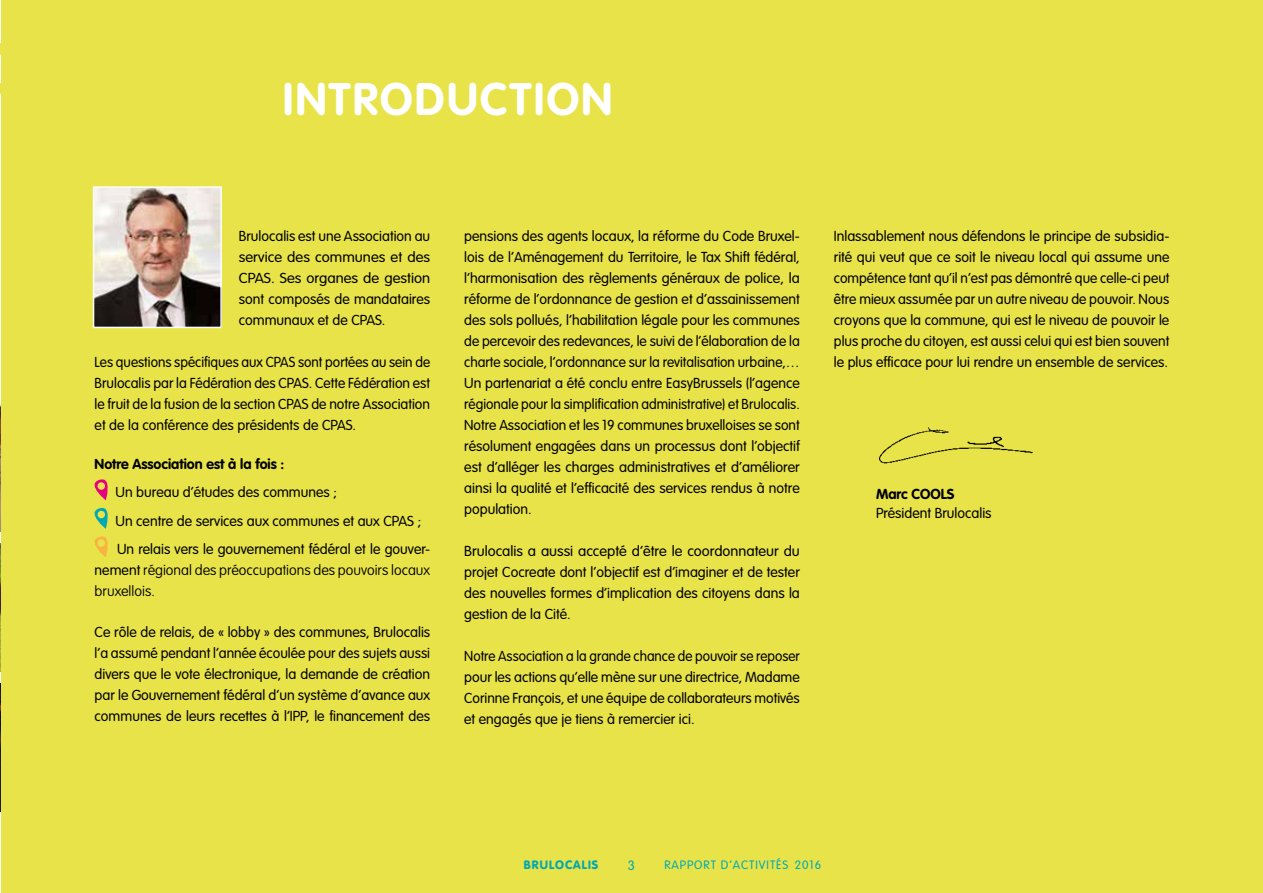
<style>
.page{position:relative;width:1263px;height:893px;background:#fff}
.page>*{position:absolute;margin:0;border:0;box-sizing:border-box;transform-origin:0 0}
.t1{font:700 45px "VAG Rounded";letter-spacing:.05em;color:#fff}
.t2{font:300 14.25px/21px "VAG Rounded";color:#000;text-align:justify}
.t3{font:300 14.25px/21px "VAG Rounded";color:#000;text-align:justify;scale:.96 1}
.t4{font:300 14.25px/21px "VAG Rounded";color:#000;text-align:justify;scale:1.04 1}
.t5{font:100 14.25px/21px "VAG Rounded";color:#000}
.t6{font:700 14.25px "VAG Rounded";color:#000}
.t7{font:300 13.5px "VAG Rounded";color:#00a9b0}
.t8{font:300 12px "VAG Rounded";letter-spacing:.08em;color:#00a9b0}
.t9{font:900 12px "VAG Rounded";letter-spacing:.08em;color:#00a9b0}
.s1{font-weight:300}
</style>
<div class="page">
<svg style="left:0;top:43px;width:1px;height:51px"></svg>
<img style="left:0;top:404px;width:1px;height:128px">
<img style="left:0;top:543px;width:1px;height:128px">
<img style="left:0;top:684px;width:1px;height:127px">
<div style="left:1px;top:0;width:1262px;height:893px;background:#e8e349"></div>
<img style="left:96px;top:189px;width:123px;height:136px">
<div style="left:93px;top:186px;width:129px;height:142px;border:2px solid #fff"></div>
<img style="left:879px;top:427px;width:154px;height:37px">
<svg style="left:94px;top:479px;width:14px;height:78px"></svg>
<h1 class="t1" style="left:283px;top:73px;width:331px">INTRODUCTION</h1>
<p class="t2" style="left:239px;top:225px;width:193px">Brulocalis est une Association au service des communes et des CPAS. Ses organes de gestion sont composés de mandataires communaux et de CPAS.</p>
<p class="t2" style="left:95px;top:351px;width:337px">Les questions spécifiques aux CPAS sont portées au sein de Brulocalis par la Fédération des CPAS. Cette Fédération est le fruit de la fusion de la section CPAS de notre Association et de la conférence des présidents de CPAS.</p>
<p class="t6" style="left:95px;top:455px;width:191px">Notre Association est à la fois :</p>
<p class="t2" style="left:116px;top:478px;width:316px;line-height:28.5px;text-align:left">Un bureau d’études des communes ;<br>Un centre de services aux communes et aux CPAS ;<br>Un relais vers le gouvernement fédéral et le gouver-</p>
<p class="t5" style="left:95px;top:560px;width:337px"><span class="s1">nement</span> régional des préoccupations des pouvoirs locaux bruxellois.</p>
<p class="t2" style="left:95px;top:621px;width:337px">Ce rôle de relais, de « lobby » des communes, Brulocalis l’a assumé pendant l’année écoulée pour des sujets aussi divers que le vote électronique, la demande de création par le Gouvernement fédéral d’un système d’avance aux communes de leurs recettes à l‘IPP, le financement des</p>
<p class="t2" style="left:464px;top:225px;width:337px">pensions des agents locaux, la réforme du Code Bruxel&shy;lois de l’Aménagement du Territoire, le Tax Shift fédéral, l’harmonisation des règlements généraux de police, la réforme de l’ordonnance de gestion et d’assainissement des sols pollués, l’habilitation légale pour les communes de percevoir des redevances, le suivi de l’élaboration de la charte sociale, l’ordonnance sur la revitalisation urbaine,… Un partenariat a été conclu entre EasyBrussels (l’agence régionale pour la simplification administrative) et Brulocalis.<br>Notre Association et les 19 communes bruxelloises se sont résolument engagées dans un processus dont l’objectif est d’alléger les charges administratives et d’améliorer ainsi la qualité et l’efficacité des services rendus à notre population.</p>
<p class="t4" style="left:464px;top:540px;width:324px">Brulocalis a aussi accepté d’être le coordonnateur du projet Cocreate dont l’objectif est d’imaginer et de tester des nouvelles formes d’implication des citoyens dans la gestion de la Cité.</p>
<p class="t3" style="left:464px;top:645px;width:351px">Notre Association a la grande chance de pouvoir se reposer pour les actions qu’elle mène sur une directrice, Madame Corinne François, et une équipe de collaborateurs motivés et engagés que je tiens à remercier ici.</p>
<p class="t2" style="left:834px;top:225px;width:337px">Inlassablement nous défendons le principe de subsidia&shy;rité qui veut que ce soit le niveau local qui assume une compétence tant qu’il n’est pas démontré que celle-ci peut être mieux assumée par un autre niveau de pouvoir. Nous croyons que la commune, qui est le niveau de pouvoir le plus proche du citoyen, est aussi celui qui est bien souvent le plus efficace pour lui rendre un ensemble de services.</p>
<p class="t6" style="left:876px;top:485px;width:80px">Marc COOLS</p>
<p class="t2" style="left:876px;top:503px;width:117px">Président Brulocalis</p>
<p class="t9" style="left:524px;top:857px;width:76px">BRULOCALIS</p>
<p class="t7" style="left:628px;top:858px;width:9px">3</p>
<p class="t8" style="left:664px;top:858px;width:158px">RAPPORT D’ACTIVITÉS 2016</p>
</div>
